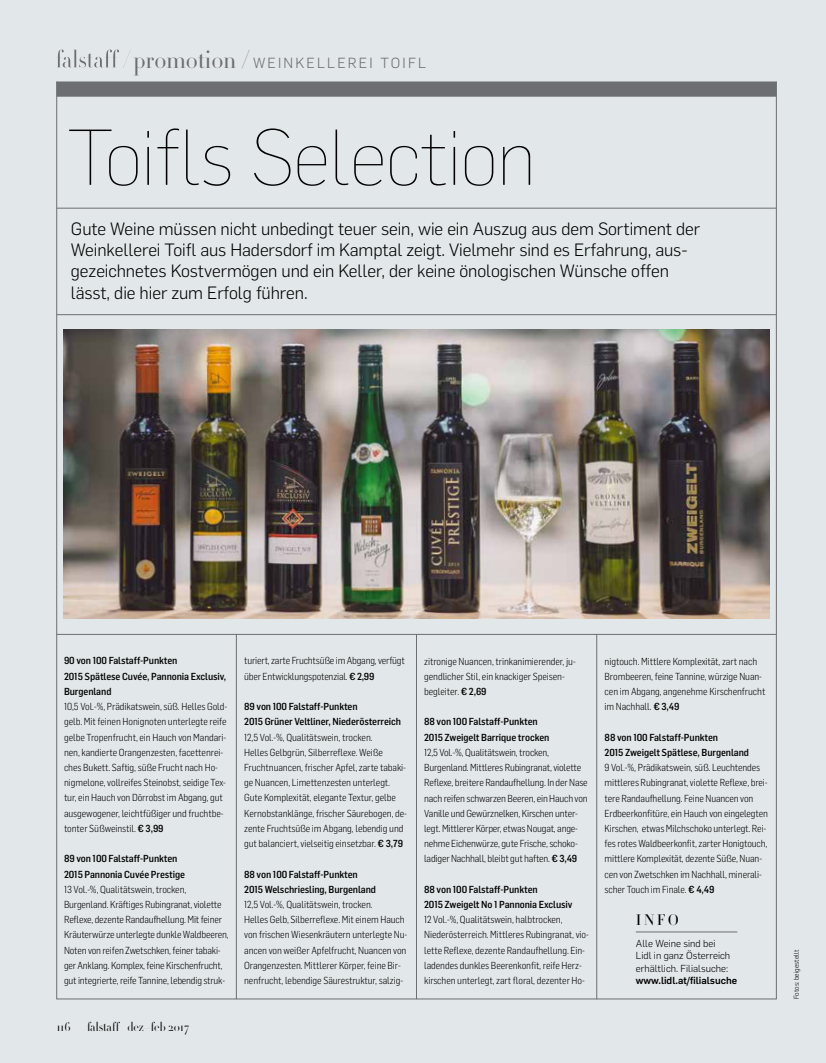
<style>
.page{position:relative;width:826px;height:1063px;background:#e2e7e9}
.page>*{position:absolute;margin:0;border:0;box-sizing:border-box;transform-origin:0 0}
.t1{font:100 77.5px "Flama";letter-spacing:-.01em;color:#000}
.t2{font:300 17.5px/21.2px "Flama";letter-spacing:-.005em;color:#000}
.t3{font:300 15px "HTF Didot L24";color:#000}
.t4{font:300 14.38px "Flama";letter-spacing:.15em;color:#6d6e71}
.t5{font:300 12.5px "HTF Didot L96";letter-spacing:.005em;color:#000}
.t6{font:300 10px/15.2px "Flama Semicondensed";letter-spacing:-.01em;color:#000}
.t7{font:500 10px/15.2px "Flama Semicondensed";letter-spacing:-.01em;color:#000}
.t8{font:300 10px/12.5px "Flama";color:#000}
.t9{font:500 10px "Flama";color:#000}
.t10{font:300 6.88px "Flama";color:#000}
.s1{font-family:"HTF Didot L24";font-size:24px}
.s2{font-weight:500}
</style>
<div class="page">
<div style="left:57px;top:81px;width:719px;height:16px;background:#6d6e71"></div>
<hr style="left:57px;top:999px;width:719px;height:1px;background:#6d6e71">
<hr style="left:56px;top:81px;width:1px;height:918px;background:#6d6e71">
<hr style="left:776px;top:81px;width:1px;height:918px;background:#6d6e71">
<svg style="left:57px;top:49px;width:74px;height:19px"></svg>
<hr style="left:236px;top:634px;width:1px;height:365px;background:#6d6e71">
<hr style="left:416px;top:634px;width:1px;height:365px;background:#6d6e71">
<hr style="left:596px;top:634px;width:1px;height:365px;background:#6d6e71">
<hr style="left:57px;top:208px;width:719px;height:1px;background:#6d6e71">
<hr style="left:57px;top:314px;width:719px;height:1px;background:#6d6e71">
<hr style="left:57px;top:634px;width:719px;height:1px;background:#6d6e71">
<img style="left:64px;top:330px;width:705px;height:289px">
<hr style="left:636px;top:932px;width:101px;height:1px;background:#6d6e71">
<h3 class="t4" style="left:134px;top:53px;width:294px"><span class="s1">promotion/</span> WEINKELLEREI TOIFL</h3>
<h1 class="t1" style="left:67px;top:107px;width:470px">Toifls Selection</h1>
<p class="t2" style="left:71px;top:217px;width:630px">Gute Weine müssen nicht unbedingt teuer sein, wie ein Auszug aus dem Sortiment der Weinkellerei Toifl aus Hadersdorf im Kamptal zeigt. Vielmehr sind es Erfahrung, aus&shy;gezeichnetes Kostvermögen und ein Keller, der keine önologischen Wünsche offen lässt, die hier zum Erfolg führen.</p>
<p class="t7" style="left:64px;top:653px;width:164px">90 von 100 Falstaff-Punkten<br>2015 Spätlese Cuvée, Pannonia Exclusiv,<br>Burgenland</p>
<p class="t6" style="left:64px;top:699px;width:165px">10,5 Vol.-%, Prädikatswein, süß. Helles Gold&shy;gelb. Mit feinen Honignoten unterlegte reife gelbe Tropenfrucht, ein Hauch von Mandari&shy;nen, kandierte Orangenzesten, facettenrei&shy;ches Bukett. Saftig, süße Frucht nach Ho&shy;nigmelone, vollreifes Steinobst, seidige Tex&shy;tur, ein Hauch von Dörrobst im Abgang, gut ausgewogener, leichtfüßiger und fruchtbe&shy;tonter Süßweinstil. <span class="s2">€ 3,99</span></p>
<p class="t7" style="left:64px;top:851px;width:122px">89 von 100 Falstaff-Punkten<br>2015 Pannonia Cuvée Prestige</p>
<p class="t6" style="left:64px;top:881px;width:166px">13 Vol.-%, Qualitätswein, trocken, Burgenland. Kräftiges Rubingranat, violette Reflexe, dezente Randaufhellung. Mit feiner Kräuterwürze unterlegte dunkle Waldbeeren, Noten von reifen Zwetschken, feiner tabaki&shy;ger Anklang. Komplex, feine Kirschenfrucht, gut integrierte, reife Tannine, lebendig struk-</p>
<p class="t5" style="left:57px;top:1018px;width:15px">116</p>
<p class="t5" style="left:87px;top:1018px;width:103px">falstaff dez–feb 2017</p>
<p class="t6" style="left:244px;top:653px;width:162px">turiert, zarte Fruchtsüße im Abgang, verfügt über Entwicklungspotenzial. <span class="s2">€ 2,99</span></p>
<p class="t7" style="left:244px;top:699px;width:158px">89 von 100 Falstaff-Punkten<br>2015 Grüner Veltliner, Niederösterreich</p>
<p class="t6" style="left:244px;top:729px;width:164px">12,5 Vol.-%, Qualitätswein, trocken.<br>Helles Gelbgrün, Silberreflexe. Weiße Fruchtnuancen, frischer Apfel, zarte tabaki&shy;ge Nuancen, Limettenzesten unterlegt.<br>Gute Komplexität, elegante Textur, gelbe Kernobstanklänge, frischer Säurebogen, de&shy;zente Fruchtsüße im Abgang, lebendig und gut balanciert, vielseitig einsetzbar. <span class="s2">€ 3,79</span></p>
<p class="t7" style="left:244px;top:866px;width:133px">88 von 100 Falstaff-Punkten<br>2015 Welschriesling, Burgenland</p>
<p class="t6" style="left:244px;top:896px;width:165px">12,5 Vol.-%, Qualitätswein, trocken.<br>Helles Gelb, Silberreflexe. Mit einem Hauch von frischen Wiesenkräutern unterlegte Nu&shy;ancen von weißer Apfelfrucht, Nuancen von Orangenzesten. Mittlerer Körper, feine Bir&shy;nenfrucht, lebendige Säurestruktur, salzig-</p>
<p class="t6" style="left:424px;top:653px;width:153px">zitronige Nuancen, trinkanimierender, ju&shy;gendlicher Stil, ein knackiger Speisen&shy;begleiter. <span class="s2">€ 2,69</span></p>
<p class="t7" style="left:424px;top:714px;width:127px">88 von 100 Falstaff-Punkten<br>2015 Zweigelt Barrique trocken</p>
<p class="t6" style="left:424px;top:744px;width:165px">12,5 Vol.-%, Qualitätswein, trocken, Burgenland. Mittleres Rubingranat, violette Reflexe, breitere Randaufhellung. In der Nase nach reifen schwarzen Beeren, ein Hauch von Vanille und Gewürznelken, Kirschen unter&shy;legt. Mittlerer Körper, etwas Nougat, ange&shy;nehme Eichenwürze, gute Frische, schoko&shy;ladiger Nachhall, bleibt gut haften. <span class="s2">€ 3,49</span></p>
<p class="t7" style="left:424px;top:881px;width:150px">88 von 100 Falstaff-Punkten<br>2015 Zweigelt No 1 Pannonia Exclusiv</p>
<p class="t6" style="left:424px;top:912px;width:166px">12 Vol.-%, Qualitätswein, halbtrocken, Niederösterreich. Mittleres Rubingranat, vio&shy;lette Reflexe, dezente Randaufhellung. Ein&shy;ladendes dunkles Beerenkonfit, reife Herz&shy;kirschen unterlegt, zart floral, dezenter Ho-</p>
<p class="t6" style="left:604px;top:653px;width:162px">nigtouch. Mittlere Komplexität, zart nach Brombeeren, feine Tannine, würzige Nuan&shy;cen im Abgang, angenehme Kirschenfrucht im Nachhall. <span class="s2">€ 3,49</span></p>
<p class="t7" style="left:604px;top:729px;width:146px">88 von 100 Falstaff-Punkten<br>2015 Zweigelt Spätlese, Burgenland</p>
<p class="t6" style="left:604px;top:760px;width:165px">9 Vol.-%, Prädikatswein, süß. Leuchtendes mittleres Rubingranat, violette Reflexe, brei&shy;tere Randaufhellung. Feine Nuancen von Erdbeerkonfitüre, ein Hauch von eingelegten Kirschen, etwas Milchschoko unterlegt. Rei&shy;fes rotes Waldbeerkonfit, zarter Honigtouch, mittlere Komplexität, dezente Süße, Nuan&shy;cen von Zwetschken im Nachhall, minerali&shy;scher Touch im Finale. <span class="s2">€ 4,49</span></p>
<h3 class="t3" style="left:636px;top:909px;width:45px">INFO</h3>
<p class="t8" style="left:636px;top:936px;width:96px">Alle Weine sind bei<br>Lidl in ganz Österreich erhältlich. Filialsuche:</p>
<p class="t9" style="left:636px;top:973px;width:103px">www.lidl.at/filialsuche</p>
<p class="t10" style="left:792px;top:999px;width:51px;rotate:-90deg">Fotos: beigestellt</p>
</div>
